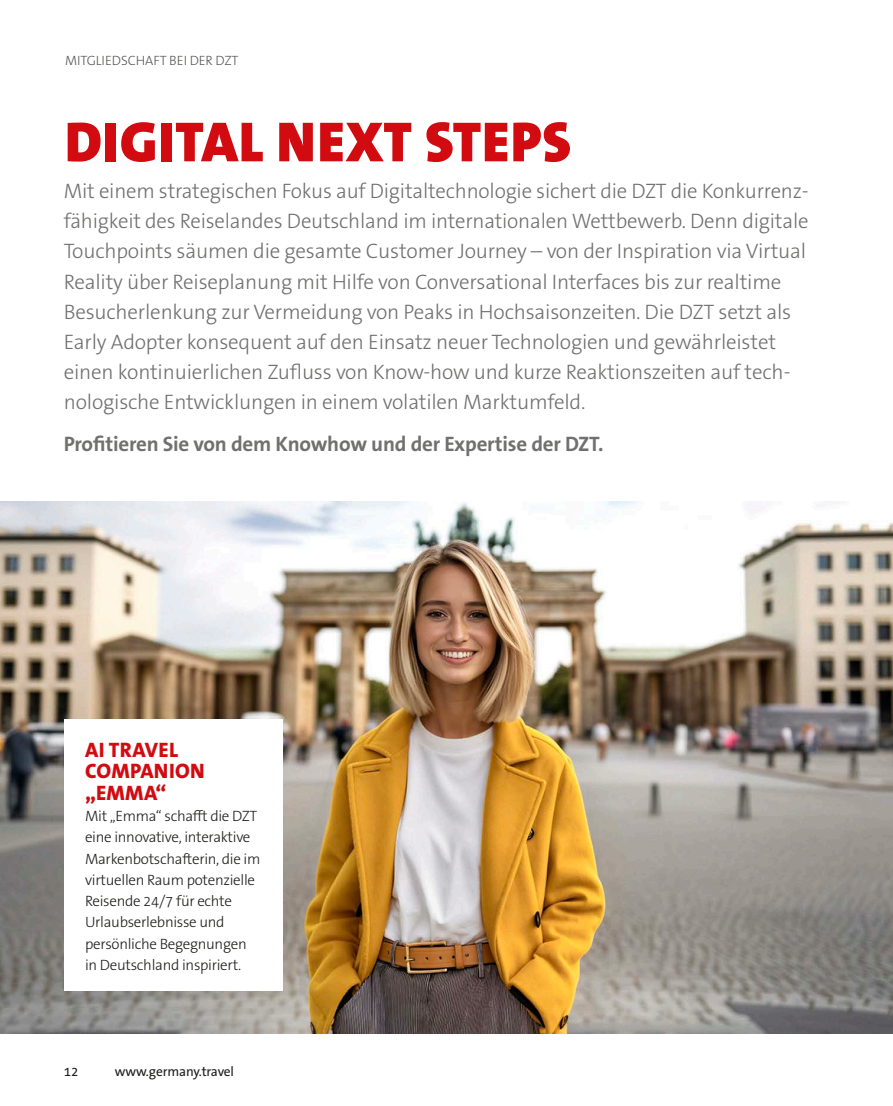
<style>
.page{position:relative;width:893px;height:1106px;background:#fff}
.page>*{position:absolute;margin:0;border:0;box-sizing:border-box;transform-origin:0 0}
.t1{font:900 57px "The Sans LP9";letter-spacing:.015em;color:#d20b11}
.t2{font:21px/30px "The Sans LP3 Lig";letter-spacing:-.01em;color:#70706f}
.t3{font:21px "The Sans LP7 Bld";letter-spacing:-.01em;color:#70706f}
.t4{font:21px/21.3px "The Sans LP8 Ex Bld";letter-spacing:.015em;color:#d20b11}
.t5{font:15px/21.3px "The Sans LP3 Lig";letter-spacing:-.02em;color:#1d1d1b}
.t6{font:13.5px "The Sans LP3 Lig";letter-spacing:-.005em;color:#575756}
.t7{font:13.5px "The Sans LP5 Plain";letter-spacing:-.01em;color:#1d1d1b}
</style>
<div class="page">
<img style="left:0;top:502px;width:893px;height:531px">
<div style="left:64px;top:719px;width:218px;height:272px;background:#fff"></div>
<p class="t6" style="left:65px;top:52px;width:175px">MITGLIEDSCHAFT BEI DER DZT</p>
<h1 class="t1" style="left:65px;top:105px;width:507px">DIGITAL NEXT STEPS</h1>
<p class="t2" style="left:64px;top:176px;width:746px">Mit einem strategischen Fokus auf Digitaltechnologie sichert die DZT die Konkurrenz&shy;fähigkeit des Reiselandes Deutschland im internationalen Wettbewerb. Denn digitale Touchpoints säumen die gesamte Customer Journey – von der Inspiration via Virtual Reality über Reiseplanung mit Hilfe von Conversational Interfaces bis zur realtime Besucherlenkung zur Vermeidung von Peaks in Hochsaisonzeiten. Die DZT setzt als Early Adopter konsequent auf den Einsatz neuer Technologien und gewährleistet einen kontinuierlichen Zufluss von Know-how und kurze Reaktionszeiten auf tech&shy;nologische Entwicklungen in einem volatilen Marktumfeld.</p>
<p class="t3" style="left:64px;top:431px;width:541px">Profitieren Sie von dem Knowhow und der Expertise der DZT.</p>
<p class="t4" style="left:85px;top:739px;width:121px">AI TRAVEL<br>COMPANION „EMMA“</p>
<p class="t5" style="left:85px;top:805px;width:177px">Mit „Emma“ schafft die DZT eine innovative, interaktive<br>Markenbotschafterin, die im virtuellen Raum potenzielle<br>Reisende 24/7 für echte<br>Urlaubserlebnisse und persönliche Begegnungen in Deutschland inspiriert.</p>
<p class="t7" style="left:64px;top:1063px;width:16px">12</p>
<p class="t7" style="left:115px;top:1063px;width:121px">www.germany.travel</p>
</div>
